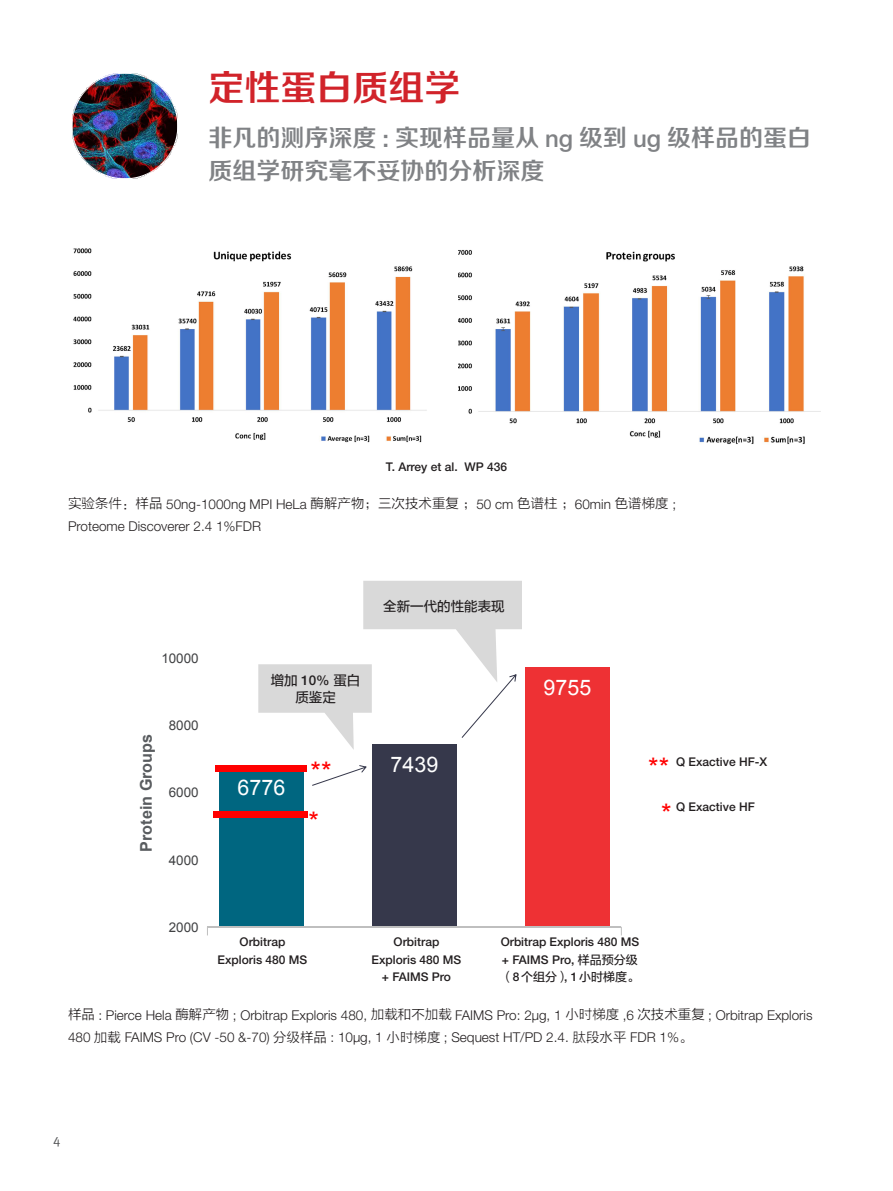
<style>
.page{position:relative;width:893px;height:1191px;background:#fff}
.page>*{position:absolute;margin:0;border:0;box-sizing:border-box;transform-origin:0 0}
.t1{font:36px "FZZZHONGJW GB1 0";color:#d1232a}
.t2{font:27px/49.9px "Arial";color:#f00}
.t3{font:24px/33px "FZZZHONGJW GB1 0";color:#808285}
.t4{font:21.45px "Arial";color:#fff}
.t5{font:700 16.2px "Arial";color:#595c5f}
.t6{font:300 13.5px/22.2px "Helvetica Neue LT Pro";color:#231f20}
.t7{font:13.5px/17.4px "FZLTZHUNHK GBK1 0";color:#231f20;text-align:center}
.t8{font:13.5px "Meta OT";color:#57585a}
.t9{font:13.35px "Arial";color:#404143}
.t10{font:500 12px/17.4px "Helvetica Neue LT Std";color:#231f20;text-align:center}
.t11{font:12px "FZLTZHUNHK GBK1 0";color:#231f20}
.s1{font-family:"Helvetica Neue LT Std";font-weight:500}
.s2{font-family:"FZLTXHK";font-weight:400}
.s3{font-family:"FZLTZHUNHK GBK1 0";font-weight:400}
</style>
<div class="page">
<img style="left:72px;top:73px;width:106px;height:106px">
<div style="left:219px;top:766px;width:85px;height:160px;background:#006680"></div>
<div style="left:372px;top:744px;width:85px;height:182px;background:#36384b"></div>
<div style="left:525px;top:667px;width:85px;height:259px;background:#ee3134"></div>
<hr style="left:207px;top:926px;width:414px;height:1px;background:#bfbfbf">
<div style="left:216px;top:765px;width:91px;height:6px;background:#f00"></div>
<svg style="left:312px;top:765px;width:55px;height:21px"></svg>
<svg style="left:258px;top:581px;width:264px;height:169px"></svg>
<div style="left:214px;top:811px;width:94px;height:6px;background:#f00"></div>
<img style="left:73px;top:248px;width:354px;height:195px">
<img style="left:458px;top:249px;width:363px;height:195px">
<h1 class="t1" style="left:208px;top:67px;width:253px">定性蛋白质组学</h1>
<h3 class="t3" style="left:208px;top:122px;width:604px">非凡的测序深度 <span class="s1">:</span> 实现样品量从 <span class="s1">ng</span> 级到 <span class="s1">ug</span> 级样品的蛋白质组学研究毫不妥协的分析深度</h3>
<p class="t10" style="left:386px;top:458px;width:123px">T. Arrey et al. WP 436</p>
<p class="t6" style="left:68px;top:493px;width:610px"><span class="s2">实验条件：样品</span> 50ng-1000ng MPI HeLa <span class="s2">酶解产物；三次技术重复；</span>50 cm <span class="s2">色谱柱；</span>60min <span class="s2">色谱梯度</span> ;<br>Proteome Discoverer 2.4 1%FDR</p>
<p class="t9" style="left:161px;top:650px;width:39px">10000</p>
<p class="t5" style="left:135px;top:851px;width:119px;rotate:-90deg">Protein Groups</p>
<p class="t9" style="left:169px;top:717px;width:31px">8000</p>
<p class="t9" style="left:169px;top:784px;width:31px">6000</p>
<p class="t9" style="left:169px;top:851px;width:31px">4000</p>
<p class="t7" style="left:383px;top:597px;width:123px">全新一代的性能表现</p>
<p class="t7" style="left:271px;top:672px;width:91px">增加 <span class="s1">10%</span> 蛋白质鉴定</p>
<h3 class="t4" style="left:237px;top:773px;width:49px">6776</h3>
<h2 class="t2" style="left:309px;top:747px;width:25px">** *</h2>
<h3 class="t4" style="left:390px;top:750px;width:49px">7439</h3>
<h3 class="t4" style="left:543px;top:673px;width:49px">9755</h3>
<h2 class="t2" style="left:648px;top:742px;width:22px">**</h2>
<p class="t10" style="left:676px;top:753px;width:93px">Q Exactive HF-X</p>
<p class="t10" style="left:676px;top:798px;width:80px">Q Exactive HF</p>
<h2 class="t2" style="left:661px;top:789px;width:12px">*</h2>
<p class="t9" style="left:169px;top:918px;width:31px">2000</p>
<p class="t10" style="left:218px;top:933px;width:91px">Orbitrap<br>Exploris 480 MS</p>
<p class="t10" style="left:372px;top:933px;width:91px">Orbitrap<br>Exploris 480 MS + FAIMS Pro</p>
<p class="t10" style="left:501px;top:933px;width:140px;text-align:left">Orbitrap Exploris 480 MS + FAIMS Pro, <span class="s3">样品预分级</span></p>
<p class="t11" style="left:501px;top:970px;width:140px">（<span class="s1">8</span>个组分）<span class="s1">, 1</span>小时梯度。</p>
<p class="t6" style="left:68px;top:1004px;width:746px"><span class="s2">样品</span> : Pierce Hela <span class="s2">酶解产物</span> ; Orbitrap Exploris 480, <span class="s2">加载和不加载</span> FAIMS Pro: 2µg, 1 <span class="s2">小时梯度</span> ,6 <span class="s2">次技术重复</span> ; Orbitrap Exploris<br>480 <span class="s2">加载</span> FAIMS Pro (CV -50 &amp;-70) <span class="s2">分级样品</span> : 10µg, 1 <span class="s2">小时梯度</span> ; Sequest HT/PD 2.4. <span class="s2">肽段水平</span> FDR 1%<span class="s2">。</span></p>
<p class="t8" style="left:53px;top:1131px;width:9px">4</p>
</div>
